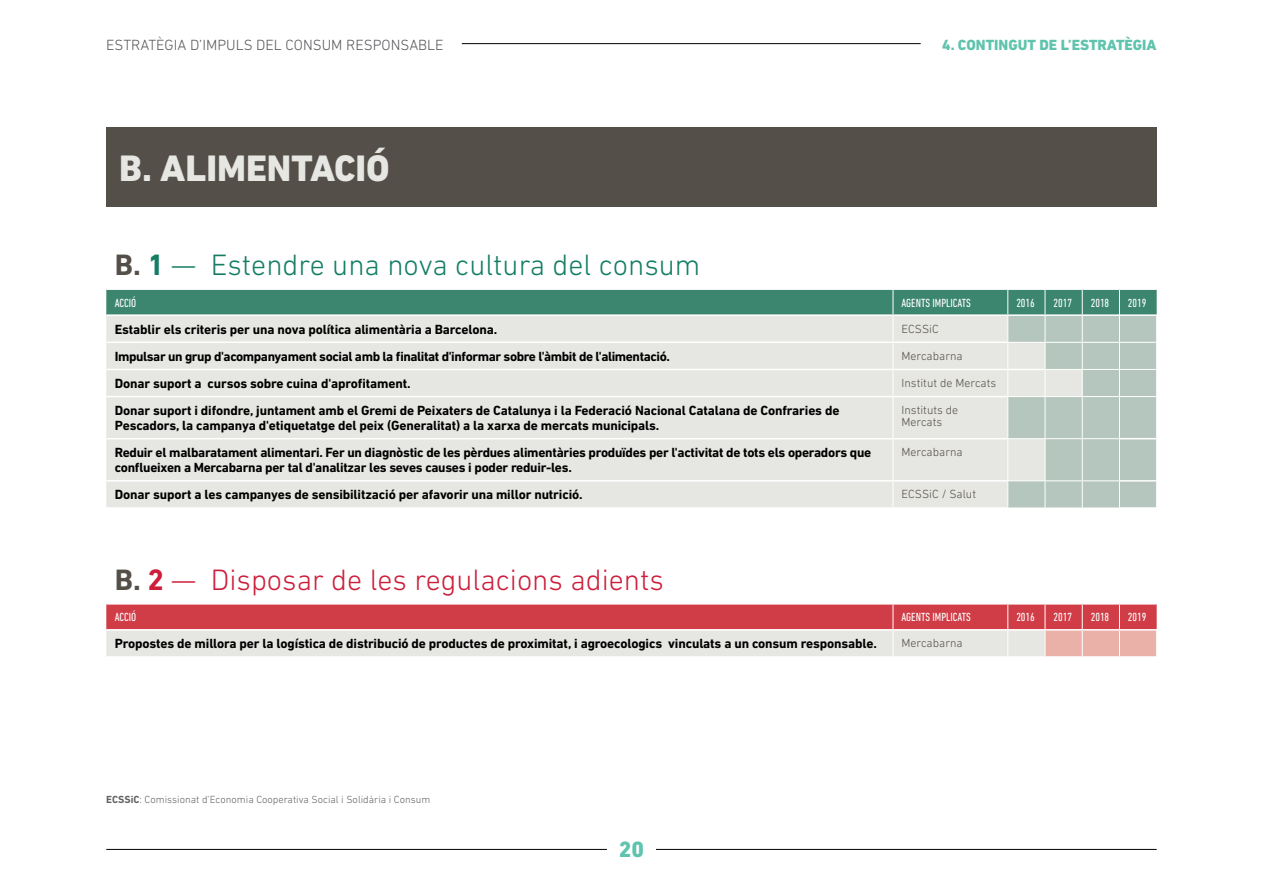
<style>
.page{position:relative;width:1263px;height:893px;background:#fff}
.page>*{position:absolute;margin:0;border:0;box-sizing:border-box;transform-origin:0 0}
.t1{font:800 37.5px "DIN Next LT Pro";color:#e6e6e2}
.t2{font:300 30px "DIN Next LT Pro";color:#147d64}
.t3{font:300 30px "DIN Next LT Pro";color:#cd1e3b}
.t4{font:800 22.5px "DIN Next LT Pro";color:#5fc3ad}
.t5{font:300 15px "DIN Next LT Pro";color:#57585b}
.t6{font:800 15px "DIN Next LT Pro";color:#5fc3ad}
.t7{font:700 13.5px/15px "DIN Next LT Pro";letter-spacing:-.01em;color:#000}
.t8{font:700 13.5px "DIN Next LT Pro";letter-spacing:-.03em;color:#000}
.t9{font:300 12px/12px "DIN Next LT Pro";color:#544f48}
.t10{font:condensed 12px "DIN Next LT Pro";color:#fff}
.t11{font:300 10.5px "DIN Next LT Pro";color:#626366}
.s1{font-weight:700;color:#544f48}
.s2{font-weight:700}
</style>
<div class="page">
<hr style="left:462px;top:43px;width:459px;height:1px;background:#000">
<hr style="left:106px;top:849px;width:1051px;height:1px;background:#000">
<div style="left:607px;top:840px;width:49px;height:17px;background:#fff"></div>
<svg style="left:106px;top:289px;width:1051px;height:219px;background:#cfd9d3"></svg>
<svg style="left:106px;top:604px;width:1051px;height:53px;background:#dd9799"></svg>
<div style="left:106px;top:128px;width:1051px;height:79px;background:#544f48"></div>
<p class="t5" style="left:106px;top:36px;width:339px">ESTRATÈGIA D’IMPULS DEL CONSUM RESPONSABLE</p>
<h1 class="t1" style="left:119px;top:146px;width:272px">B. ALIMENTACIÓ</h1>
<p class="t6" style="left:942px;top:36px;width:216px">4. CONTINGUT DE L’ESTRATÈGIA</p>
<h2 class="t2" style="left:115px;top:247px;width:587px"><span class="s1">B.</span> <span class="s2">1</span> — Estendre una nova cultura del consum</h2>
<p class="t10" style="left:115px;top:296px;width:23px">ACCIÓ</p>
<p class="t10" style="left:901px;top:296px;width:71px">AGENTS IMPLICATS</p>
<p class="t10" style="left:1016px;top:296px;width:20px">2016</p>
<p class="t10" style="left:1053px;top:296px;width:20px">2017</p>
<p class="t10" style="left:1091px;top:296px;width:20px">2018</p>
<p class="t10" style="left:1128px;top:296px;width:20px">2019</p>
<p class="t7" style="left:115px;top:322px;width:384px">Establir els criteris per una nova política alimentària a Barcelona.</p>
<p class="t9" style="left:901px;top:322px;width:39px">ECSSiC</p>
<p class="t8" style="left:115px;top:348px;width:557px">Impulsar un grup d'acompanyament social amb la finalitat d'informar sobre l'àmbit de l'alimentació.</p>
<p class="t9" style="left:901px;top:350px;width:63px">Mercabarna</p>
<p class="t7" style="left:115px;top:376px;width:297px">Donar suport a cursos sobre cuina d'aprofitament.</p>
<p class="t9" style="left:901px;top:377px;width:96px">Institut de Mercats</p>
<p class="t7" style="left:115px;top:403px;width:726px">Donar suport i difondre, juntament amb el Gremi de Peixaters de Catalunya i la Federació Nacional Catalana de Confraries de<br>Pescadors, la campanya d'etiquetatge del peix (Generalitat) a la xarxa de mercats municipals.</p>
<p class="t9" style="left:901px;top:404px;width:58px">Instituts de<br>Mercats</p>
<p class="t7" style="left:115px;top:445px;width:758px">Reduir el malbaratament alimentari. Fer un diagnòstic de les pèrdues alimentàries produïdes per l'activitat de tots els operadors que conflueixen a Mercabarna per tal d'analitzar les seves causes i poder reduir-les.</p>
<p class="t9" style="left:901px;top:446px;width:63px">Mercabarna</p>
<p class="t7" style="left:115px;top:487px;width:469px">Donar suport a les campanyes de sensibilització per afavorir una millor nutrició.</p>
<p class="t9" style="left:901px;top:488px;width:76px">ECSSiC / Salut</p>
<h2 class="t3" style="left:115px;top:562px;width:551px"><span class="s1">B.</span> <span class="s2">2</span> — Disposar de les regulacions adients</h2>
<p class="t10" style="left:115px;top:610px;width:23px">ACCIÓ</p>
<p class="t10" style="left:901px;top:610px;width:71px">AGENTS IMPLICATS</p>
<p class="t10" style="left:1016px;top:610px;width:20px">2016</p>
<p class="t10" style="left:1053px;top:610px;width:20px">2017</p>
<p class="t10" style="left:1091px;top:610px;width:20px">2018</p>
<p class="t10" style="left:1128px;top:610px;width:20px">2019</p>
<p class="t7" style="left:115px;top:636px;width:764px">Propostes de millora per la logística de distribució de productes de proximitat, i agroecologics vinculats a un consum responsable.</p>
<p class="t9" style="left:901px;top:637px;width:63px">Mercabarna</p>
<p class="t11" style="left:106px;top:793px;width:326px"><span class="s2">ECSSiC</span>: Comissionat d’Economia Cooperativa Social i Solidària i Consum</p>
<h3 class="t4" style="left:619px;top:836px;width:27px">20</h3>
</div>
